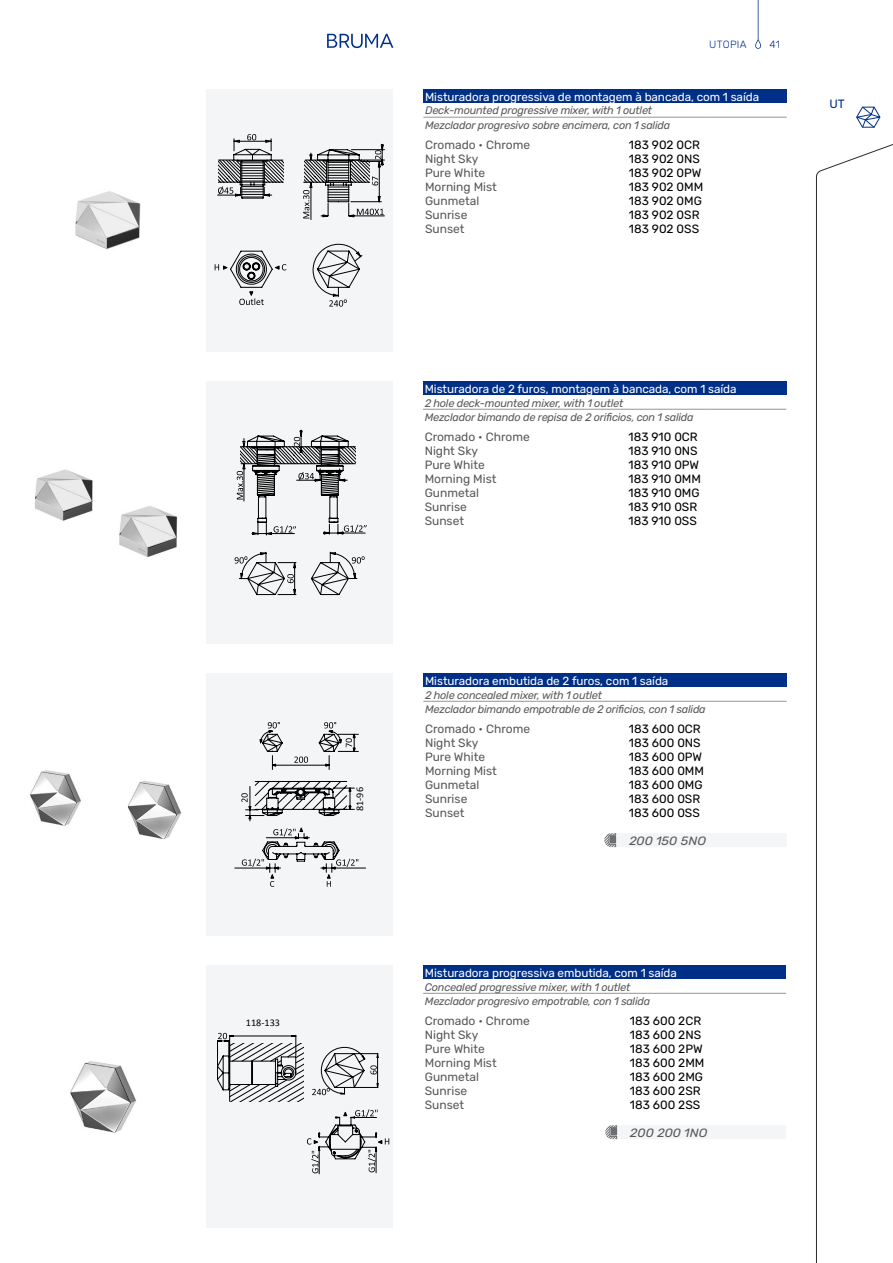
<style>
.page{position:relative;width:893px;height:1263px;background:#fff}
.page>*{position:absolute;margin:0;border:0;box-sizing:border-box;transform-origin:0 0}
.t1{font:12px "Rubik";color:#58595b}
.t2{font:12px "Rubik";color:#000}
.t3{font:italic 12px "Rubik";color:#58595b;scale:1.08 1}
.t4{font:12px "Rubik";color:#002f87}
.t5{font:11.7px "Rubik";letter-spacing:-.005em;color:#fff}
.t6{font:italic 10.95px/14.1px "Rubik";letter-spacing:-.02em;color:#58595b}
.t7{font:300 10.5px "Rubik";letter-spacing:.025em;color:#002f87}
.t8{font:10.2px "Calibri";color:#000}
</style>
<div class="page">
<svg style="left:755px;top:0;width:6px;height:49px"></svg>
<svg style="left:327px;top:34px;width:66px;height:14px"></svg>
<div style="left:423px;top:89px;width:364px;height:14px;background:#002f87"></div>
<hr style="left:423px;top:117px;width:204px;height:1px;background:#939598">
<hr style="left:627px;top:117px;width:83px;height:1px;background:#939598">
<hr style="left:710px;top:117px;width:77px;height:1px;background:#939598">
<img style="left:75px;top:191px;width:66px;height:59px">
<div style="left:423px;top:381px;width:363px;height:14px;background:#002f87"></div>
<hr style="left:423px;top:409px;width:204px;height:1px;background:#939598">
<hr style="left:627px;top:409px;width:82px;height:1px;background:#939598">
<hr style="left:709px;top:409px;width:77px;height:1px;background:#939598">
<img style="left:34px;top:469px;width:144px;height:88px">
<div style="left:423px;top:965px;width:363px;height:14px;background:#002f87"></div>
<hr style="left:423px;top:993px;width:205px;height:1px;background:#939598">
<hr style="left:628px;top:993px;width:83px;height:1px;background:#939598">
<hr style="left:711px;top:993px;width:75px;height:1px;background:#939598">
<div style="left:605px;top:1125px;width:181px;height:14px;background:#f3f5f7"></div>
<img style="left:70px;top:1061px;width:66px;height:72px">
<img style="left:30px;top:770px;width:152px;height:70px">
<div style="left:423px;top:673px;width:364px;height:14px;background:#002f87"></div>
<hr style="left:423px;top:701px;width:204px;height:1px;background:#939598">
<hr style="left:627px;top:701px;width:83px;height:1px;background:#939598">
<hr style="left:710px;top:701px;width:77px;height:1px;background:#939598">
<div style="left:604px;top:833px;width:182px;height:14px;background:#f3f5f7"></div>
<div style="left:206px;top:89px;width:187px;height:262px;background:#f3f5f7"></div>
<div style="left:206px;top:673px;width:187px;height:262px;background:#f3f5f7"></div>
<div style="left:206px;top:381px;width:187px;height:262px;background:#f3f5f7"></div>
<div style="left:206px;top:965px;width:187px;height:262px;background:#f3f5f7"></div>
<svg style="left:215px;top:134px;width:170px;height:173px"></svg>
<svg style="left:235px;top:552px;width:130px;height:43px"></svg>
<svg style="left:237px;top:430px;width:130px;height:105px"></svg>
<svg style="left:234px;top:722px;width:132px;height:165px"></svg>
<svg style="left:217px;top:1033px;width:172px;height:141px"></svg>
<svg style="left:816px;top:106px;width:77px;height:1157px"></svg>
<p class="t8" style="left:246px;top:1017px;width:36px">118-133</p>
<p class="t8" style="left:353px;top:811px;width:25px;rotate:-90deg">81-96</p>
<p class="t7" style="left:709px;top:39px;width:39px">UTOPIA</p>
<p class="t7" style="left:769px;top:39px;width:12px">41</p>
<p class="t5" style="left:425px;top:90px;width:336px">Misturadora progressiva de montagem à bancada, com 1 saída</p>
<p class="t6" style="left:425px;top:104px;width:247px">Deck-mounted progressive mixer, with 1 outlet<br>Mezclador progresivo sobre encimera, con 1 salida</p>
<p class="t1" style="left:425px;top:138px;width:107px">Cromado • Chrome</p>
<p class="t2" style="left:629px;top:138px;width:73px">183 902 0CR</p>
<p class="t1" style="left:425px;top:152px;width:55px">Night Sky</p>
<p class="t2" style="left:629px;top:152px;width:73px">183 902 0NS</p>
<p class="t1" style="left:425px;top:166px;width:62px">Pure White</p>
<p class="t2" style="left:629px;top:166px;width:74px">183 902 0PW</p>
<p class="t1" style="left:425px;top:180px;width:73px">Morning Mist</p>
<p class="t2" style="left:629px;top:180px;width:76px">183 902 0MM</p>
<p class="t1" style="left:425px;top:194px;width:56px">Gunmetal</p>
<p class="t2" style="left:629px;top:194px;width:74px">183 902 0MG</p>
<p class="t1" style="left:425px;top:208px;width:44px">Sunrise</p>
<p class="t2" style="left:629px;top:208px;width:72px">183 902 0SR</p>
<p class="t1" style="left:425px;top:222px;width:41px">Sunset</p>
<p class="t2" style="left:629px;top:222px;width:72px">183 902 0SS</p>
<p class="t4" style="left:829px;top:97px;width:17px">UT</p>
<p class="t5" style="left:425px;top:382px;width:313px">Misturadora de 2 furos, montagem à bancada, com 1 saída</p>
<p class="t6" style="left:425px;top:396px;width:270px">2 hole deck-mounted mixer, with 1 outlet<br>Mezclador bimando de repisa de 2 orificios, con 1 salida</p>
<p class="t1" style="left:425px;top:430px;width:107px">Cromado • Chrome</p>
<p class="t2" style="left:629px;top:430px;width:71px">183 910 0CR</p>
<p class="t1" style="left:425px;top:444px;width:55px">Night Sky</p>
<p class="t2" style="left:629px;top:444px;width:71px">183 910 0NS</p>
<p class="t1" style="left:425px;top:458px;width:62px">Pure White</p>
<p class="t2" style="left:629px;top:458px;width:72px">183 910 0PW</p>
<p class="t1" style="left:425px;top:472px;width:73px">Morning Mist</p>
<p class="t2" style="left:629px;top:472px;width:74px">183 910 0MM</p>
<p class="t1" style="left:425px;top:486px;width:56px">Gunmetal</p>
<p class="t2" style="left:629px;top:486px;width:73px">183 910 0MG</p>
<p class="t1" style="left:425px;top:500px;width:44px">Sunrise</p>
<p class="t2" style="left:629px;top:500px;width:70px">183 910 0SR</p>
<p class="t1" style="left:425px;top:514px;width:41px">Sunset</p>
<p class="t2" style="left:629px;top:514px;width:70px">183 910 0SS</p>
<p class="t5" style="left:425px;top:674px;width:245px">Misturadora embutida de 2 furos, com 1 saída</p>
<p class="t6" style="left:425px;top:688px;width:282px">2 hole concealed mixer, with 1 outlet<br>Mezclador bimando empotrable de 2 orificios, con 1 salida</p>
<p class="t1" style="left:425px;top:722px;width:107px">Cromado • Chrome</p>
<p class="t2" style="left:629px;top:722px;width:73px">183 600 0CR</p>
<p class="t1" style="left:425px;top:736px;width:55px">Night Sky</p>
<p class="t2" style="left:629px;top:736px;width:73px">183 600 0NS</p>
<p class="t1" style="left:425px;top:750px;width:62px">Pure White</p>
<p class="t2" style="left:629px;top:750px;width:75px">183 600 0PW</p>
<p class="t1" style="left:425px;top:764px;width:73px">Morning Mist</p>
<p class="t2" style="left:629px;top:764px;width:77px">183 600 0MM</p>
<p class="t1" style="left:425px;top:778px;width:56px">Gunmetal</p>
<p class="t2" style="left:629px;top:778px;width:75px">183 600 0MG</p>
<p class="t1" style="left:425px;top:792px;width:44px">Sunrise</p>
<p class="t2" style="left:629px;top:792px;width:73px">183 600 0SR</p>
<p class="t1" style="left:425px;top:806px;width:41px">Sunset</p>
<p class="t2" style="left:629px;top:806px;width:72px">183 600 0SS</p>
<p class="t3" style="left:629px;top:834px;width:73px">200 150 5NO</p>
<p class="t5" style="left:425px;top:966px;width:254px">Misturadora progressiva embutida, com 1 saída</p>
<p class="t6" style="left:425px;top:980px;width:227px">Concealed progressive mixer, with 1 outlet<br>Mezclador progresivo empotrable, con 1 salida</p>
<p class="t1" style="left:425px;top:1014px;width:107px">Cromado • Chrome</p>
<p class="t2" style="left:630px;top:1014px;width:73px">183 600 2CR</p>
<p class="t1" style="left:425px;top:1028px;width:55px">Night Sky</p>
<p class="t2" style="left:630px;top:1028px;width:73px">183 600 2NS</p>
<p class="t1" style="left:425px;top:1042px;width:62px">Pure White</p>
<p class="t2" style="left:630px;top:1042px;width:74px">183 600 2PW</p>
<p class="t1" style="left:425px;top:1056px;width:73px">Morning Mist</p>
<p class="t2" style="left:630px;top:1056px;width:76px">183 600 2MM</p>
<p class="t1" style="left:425px;top:1070px;width:56px">Gunmetal</p>
<p class="t2" style="left:630px;top:1070px;width:75px">183 600 2MG</p>
<p class="t1" style="left:425px;top:1084px;width:44px">Sunrise</p>
<p class="t2" style="left:630px;top:1084px;width:72px">183 600 2SR</p>
<p class="t1" style="left:425px;top:1098px;width:41px">Sunset</p>
<p class="t2" style="left:630px;top:1098px;width:72px">183 600 2SS</p>
<p class="t3" style="left:630px;top:1126px;width:73px">200 200 1NO</p>
</div>
